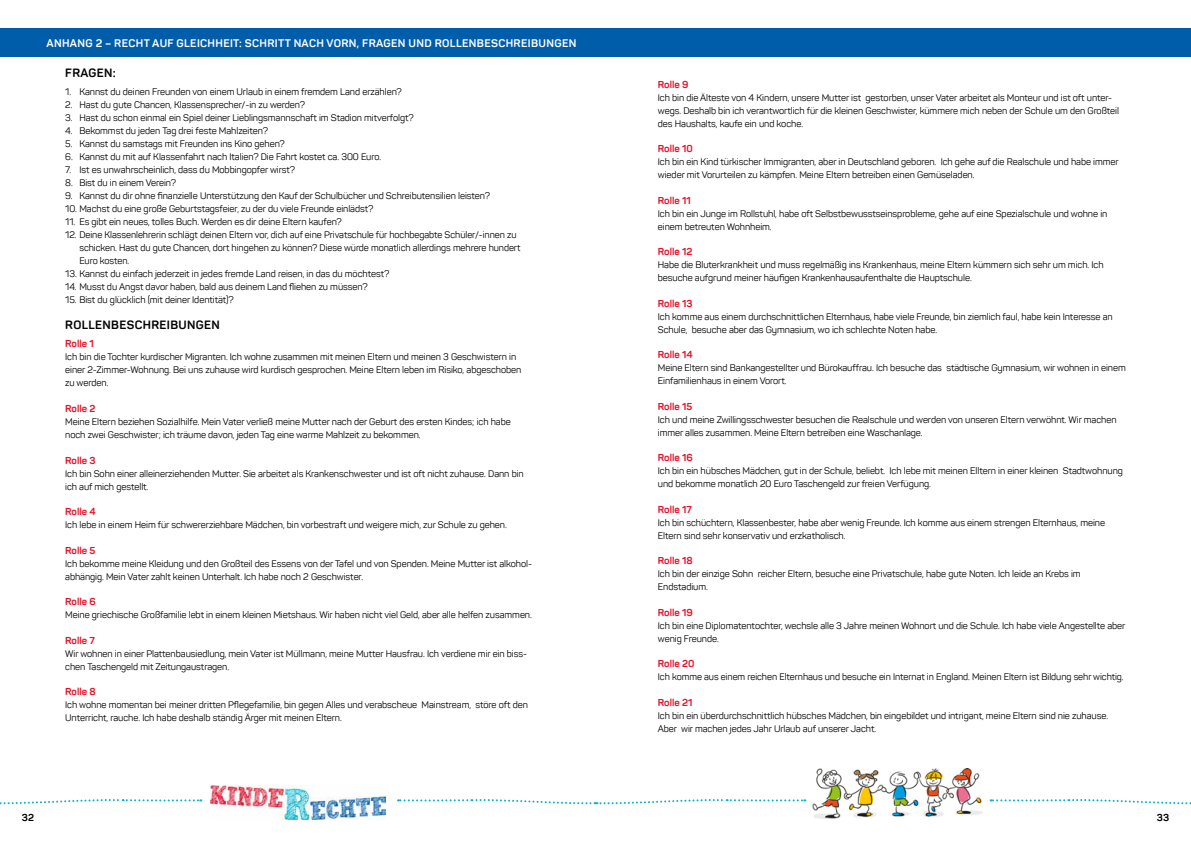
<style>
.page{position:relative;width:1191px;height:842px;background:#fff}
.page>*{position:absolute;margin:0;border:0;box-sizing:border-box;transform-origin:0 0}
.t1{font:700 12px "Panton";letter-spacing:.03em;color:#000}
.t2{font:700 11px "Panton";letter-spacing:.03em;color:#fff}
.t3{font:700 10px "Panton";color:#e41129}
.t4{font:700 10px "Panton";color:#000}
.t5{font:9.5px/13px "Panton";letter-spacing:-.005em;color:#000}
</style>
<div class="page">
<svg style="left:0;top:799px;width:201px;height:6px"></svg>
<svg style="left:398px;top:799px;width:407px;height:6px"></svg>
<svg style="left:990px;top:799px;width:201px;height:6px"></svg>
<img style="left:210px;top:785px;width:175px;height:34px">
<img style="left:813px;top:769px;width:169px;height:50px">
<div style="left:595px;top:28px;width:596px;height:29px;background:#005daa"></div>
<div style="left:0;top:28px;width:595px;height:29px;background:#005daa"></div>
<p class="t2" style="left:47px;top:36px;width:531px">ANHANG 2 – RECHT AUF GLEICHHEIT: SCHRITT NACH VORN, FRAGEN UND ROLLENBESCHREIBUNGEN</p>
<p class="t1" style="left:65px;top:65px;width:52px">FRAGEN:</p>
<p class="t5" style="left:65px;top:86px;width:338px">1. Kannst du deinen Freunden von einem Urlaub in einem fremdem Land erzählen?</p>
<p class="t5" style="left:65px;top:99px;width:241px">2. Hast du gute Chancen, Klassensprecher/-in zu werden?</p>
<p class="t5" style="left:65px;top:112px;width:350px">3. Hast du schon einmal ein Spiel deiner Lieblingsmannschaft im Stadion mitverfolgt?</p>
<p class="t5" style="left:65px;top:125px;width:204px">4. Bekommst du jeden Tag drei feste Mahlzeiten?</p>
<p class="t5" style="left:65px;top:138px;width:221px">5. Kannst du samstags mit Freunden ins Kino gehen?</p>
<p class="t5" style="left:65px;top:151px;width:317px">6. Kannst du mit auf Klassenfahrt nach Italien? Die Fahrt kostet ca. 300 Euro.</p>
<p class="t5" style="left:65px;top:164px;width:231px">7. Ist es unwahrscheinlich, dass du Mobbingopfer wirst?</p>
<p class="t5" style="left:65px;top:176px;width:112px">8. Bist du in einem Verein?</p>
<p class="t5" style="left:65px;top:189px;width:426px">9. Kannst du dir ohne finanzielle Unterstützung den Kauf der Schulbücher und Schreibutensilien leisten?</p>
<p class="t5" style="left:65px;top:202px;width:310px">10. Machst du eine große Geburtstagsfeier, zu der du viele Freunde einlädst?</p>
<p class="t5" style="left:65px;top:215px;width:278px">11. Es gibt ein neues, tolles Buch. Werden es dir deine Eltern kaufen?</p>
<p class="t5" style="left:79px;top:229px;width:442px;text-indent:-14px">12. Deine Klassenlehrerin schlägt deinen Eltern vor, dich auf eine Privatschule für hochbegabte Schüler/-innen zu schicken. Hast du gute Chancen, dort hingehen zu können? Diese würde monatlich allerdings mehrere hundert<br>Euro kosten.</p>
<p class="t5" style="left:65px;top:268px;width:326px">13. Kannst du einfach jederzeit in jedes fremde Land reisen, in das du möchtest?</p>
<p class="t5" style="left:65px;top:281px;width:304px">14. Musst du Angst davor haben, bald aus deinem Land fliehen zu müssen?</p>
<p class="t5" style="left:65px;top:294px;width:170px">15. Bist du glücklich (mit deiner Identität)?</p>
<p class="t1" style="left:65px;top:317px;width:156px">ROLLENBESCHREIBUNGEN</p>
<p class="t3" style="left:65px;top:337px;width:30px">Rolle 1</p>
<p class="t5" style="left:65px;top:350px;width:458px">Ich bin die Tochter kurdischer Migranten. Ich wohne zusammen mit meinen Eltern und meinen 3 Geschwistern in einer 2-Zimmer-Wohnung. Bei uns zuhause wird kurdisch gesprochen. Meine Eltern leben im Risiko, abgeschoben zu werden.</p>
<p class="t3" style="left:65px;top:402px;width:32px">Rolle 2</p>
<p class="t5" style="left:65px;top:415px;width:447px">Meine Eltern beziehen Sozialhilfe. Mein Vater verließ meine Mutter nach der Geburt des ersten Kindes; ich habe noch zwei Geschwister; ich träume davon, jeden Tag eine warme Mahlzeit zu bekommen.</p>
<p class="t3" style="left:65px;top:454px;width:32px">Rolle 3</p>
<p class="t5" style="left:65px;top:467px;width:460px">Ich bin Sohn einer alleinerziehenden Mutter. Sie arbeitet als Krankenschwester und ist oft nicht zuhause. Dann bin ich auf mich gestellt.</p>
<p class="t3" style="left:65px;top:505px;width:32px">Rolle 4</p>
<p class="t5" style="left:65px;top:518px;width:443px">Ich lebe in einem Heim für schwererziehbare Mädchen, bin vorbestraft und weigere mich, zur Schule zu gehen.</p>
<p class="t3" style="left:65px;top:544px;width:32px">Rolle 5</p>
<p class="t5" style="left:65px;top:557px;width:468px">Ich bekomme meine Kleidung und den Großteil des Essens von der Tafel und von Spenden. Meine Mutter ist alkohol&shy;abhängig. Mein Vater zahlt keinen Unterhalt. Ich habe noch 2 Geschwister.</p>
<p class="t3" style="left:65px;top:595px;width:32px">Rolle 6</p>
<p class="t5" style="left:65px;top:608px;width:468px">Meine griechische Großfamilie lebt in einem kleinen Mietshaus. Wir haben nicht viel Geld, aber alle helfen zusammen.</p>
<p class="t3" style="left:65px;top:634px;width:31px">Rolle 7</p>
<p class="t5" style="left:65px;top:647px;width:463px">Wir wohnen in einer Plattenbausiedlung, mein Vater ist Müllmann, meine Mutter Hausfrau. Ich verdiene mir ein biss&shy;chen Taschengeld mit Zeitungaustragen.</p>
<p class="t3" style="left:65px;top:685px;width:32px">Rolle 8</p>
<p class="t5" style="left:65px;top:698px;width:464px">Ich wohne momentan bei meiner dritten Pflegefamilie, bin gegen Alles und verabscheue Mainstream, störe oft den<br>Unterricht, rauche. Ich habe deshalb ständig Ärger mit meinen Eltern.</p>
<p class="t3" style="left:658px;top:78px;width:32px">Rolle 9</p>
<p class="t5" style="left:658px;top:91px;width:462px">Ich bin die Älteste von 4 Kindern, unsere Mutter ist gestorben, unser Vater arbeitet als Monteur und ist oft unter&shy;wegs. Deshalb bin ich verantwortlich für die kleinen Geschwister, kümmere mich neben der Schule um den Großteil des Haushalts, kaufe ein und koche.</p>
<p class="t3" style="left:658px;top:142px;width:36px">Rolle 10</p>
<p class="t5" style="left:658px;top:155px;width:462px">Ich bin ein Kind türkischer Immigranten, aber in Deutschland geboren. Ich gehe auf die Realschule und habe immer wieder mit Vorurteilen zu kämpfen. Meine Eltern betreiben einen Gemüseladen.</p>
<p class="t3" style="left:658px;top:194px;width:34px">Rolle 11</p>
<p class="t5" style="left:658px;top:207px;width:451px">Ich bin ein Junge im Rollstuhl, habe oft Selbstbewusstseinsprobleme, gehe auf eine Spezialschule und wohne in einem betreuten Wohnheim.</p>
<p class="t3" style="left:658px;top:245px;width:36px">Rolle 12</p>
<p class="t5" style="left:658px;top:258px;width:447px">Habe die Bluterkrankheit und muss regelmäßig ins Krankenhaus, meine Eltern kümmern sich sehr um mich. Ich besuche aufgrund meiner häufigen Krankenhausaufenthalte die Hauptschule.</p>
<p class="t3" style="left:658px;top:297px;width:36px">Rolle 13</p>
<p class="t5" style="left:658px;top:310px;width:456px">Ich komme aus einem durchschnittlichen Elternhaus, habe viele Freunde, bin ziemlich faul, habe kein Interesse an<br>Schule, besuche aber das Gymnasium, wo ich schlechte Noten habe.</p>
<p class="t3" style="left:658px;top:348px;width:36px">Rolle 14</p>
<p class="t5" style="left:658px;top:361px;width:469px">Meine Eltern sind Bankangestellter und Bürokauffrau. Ich besuche das städtische Gymnasium, wir wohnen in einem<br>Einfamilienhaus in einem Vorort.</p>
<p class="t3" style="left:658px;top:400px;width:36px">Rolle 15</p>
<p class="t5" style="left:658px;top:413px;width:460px">Ich und meine Zwillingsschwester besuchen die Realschule und werden von unseren Eltern verwöhnt. Wir machen immer alles zusammen. Meine Eltern betreiben eine Waschanlage.</p>
<p class="t3" style="left:658px;top:451px;width:36px">Rolle 16</p>
<p class="t5" style="left:658px;top:464px;width:466px">Ich bin ein hübsches Mädchen, gut in der Schule, beliebt. Ich lebe mit meinen Elltern in einer kleinen Stadtwohnung und bekomme monatlich 20 Euro Taschengeld zur freien Verfügung.</p>
<p class="t3" style="left:658px;top:503px;width:35px">Rolle 17</p>
<p class="t5" style="left:658px;top:516px;width:449px">Ich bin schüchtern, Klassenbester, habe aber wenig Freunde. Ich komme aus einem strengen Elternhaus, meine<br>Eltern sind sehr konservativ und erzkatholisch.</p>
<p class="t3" style="left:658px;top:554px;width:36px">Rolle 18</p>
<p class="t5" style="left:658px;top:567px;width:424px">Ich bin der einzige Sohn reicher Eltern, besuche eine Privatschule, habe gute Noten. Ich leide an Krebs im<br>Endstadium.</p>
<p class="t3" style="left:658px;top:606px;width:36px">Rolle 19</p>
<p class="t5" style="left:658px;top:619px;width:469px">Ich bin eine Diplomatentochter, wechsle alle 3 Jahre meinen Wohnort und die Schule. Ich habe viele Angestellte aber wenig Freunde.</p>
<p class="t3" style="left:658px;top:657px;width:38px">Rolle 20</p>
<p class="t5" style="left:658px;top:670px;width:467px">Ich komme aus einem reichen Elternhaus und besuche ein Internat in England. Meinen Eltern ist Bildung sehr wichtig.</p>
<p class="t3" style="left:658px;top:696px;width:36px">Rolle 21</p>
<p class="t5" style="left:658px;top:709px;width:452px">Ich bin ein überdurchschnittlich hübsches Mädchen, bin eingebildet und intrigant, meine Eltern sind nie zuhause.<br>Aber wir machen jedes Jahr Urlaub auf unserer Jacht.</p>
<p class="t4" style="left:22px;top:811px;width:14px">32</p>
<p class="t4" style="left:1157px;top:811px;width:14px">33</p>
</div>
